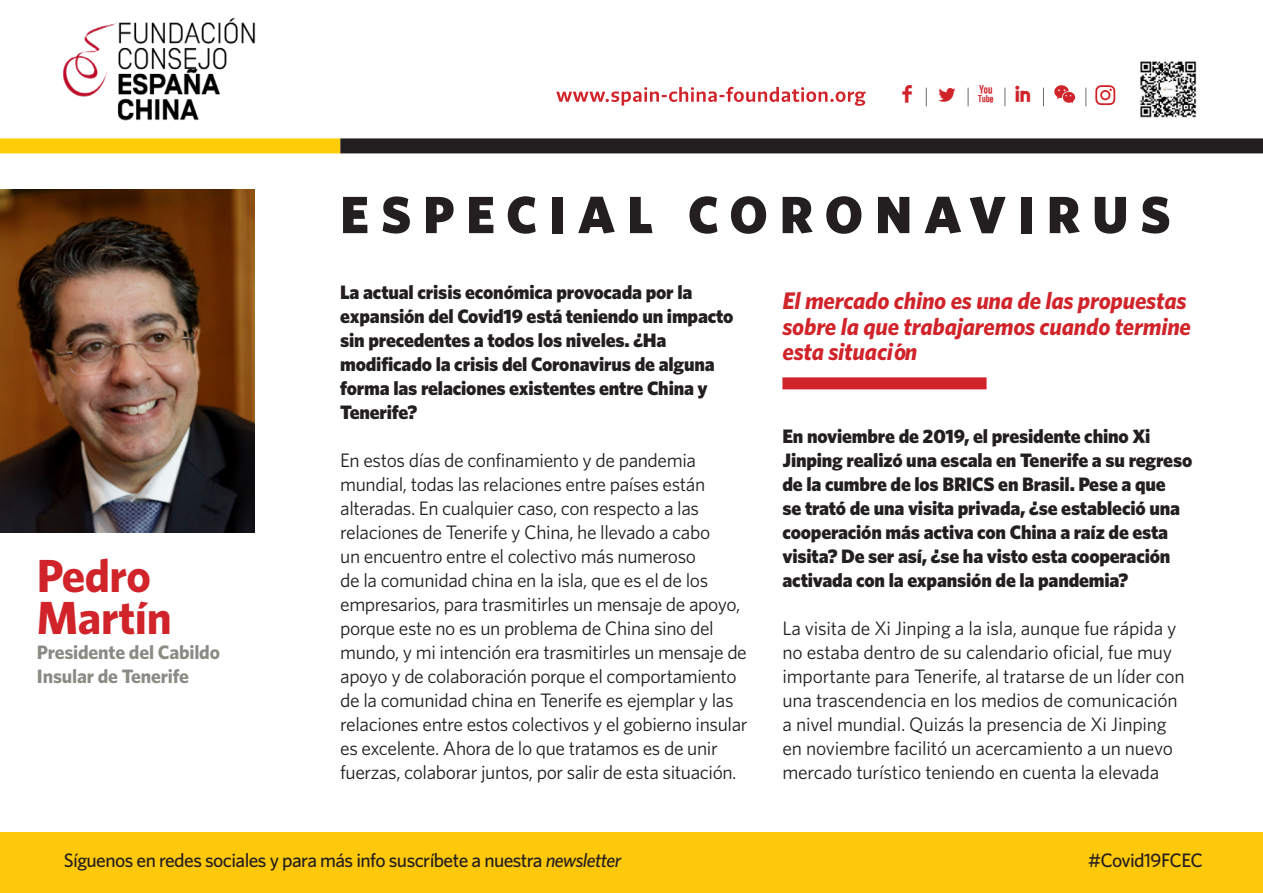
<style>
.page{position:relative;width:1263px;height:893px;background:#fff}
.page>*{position:absolute;margin:0;border:0;box-sizing:border-box;transform-origin:0 0}
.PREGUTNA{font:900 52.5px "Whitney HTF";letter-spacing:.23em;color:#231f20}
.PREGUTNA-2{font:700 46.5px/42.3px "Whitney HTF";letter-spacing:-.01em;color:#d1232a}
.t1{font:28.8px "Socialico";color:#d1232a}
.PREGUTNA-3{font:italic 700 24px/25.5px "Whitney HTF";letter-spacing:-.01em;color:#d1232a}
.texto_normal{font:19.5px/24px "Whitney HTF";letter-spacing:-.02em;color:#231f20}
.texto_normal-2{font:900 19.5px/24px "Whitney HTF";letter-spacing:-.01em;color:#231f20}
.PREGUTNA-4{font:500 19.5px "Whitney HTF";letter-spacing:-.03em;color:#231f20}
.PREGUTNA-5{font:700 19.5px/24px "Whitney HTF";letter-spacing:-.01em;color:#8b8b85}
.s1{font-style:italic}
</style>
<div class="page">
<svg style="left:556px;top:87px;width:309px;height:19px"></svg>
<img style="left:1140px;top:61px;width:57px;height:57px">
<img style="left:63px;top:17px;width:193px;height:104px">
<svg style="left:926px;top:88px;width:1px;height:18px"></svg>
<svg style="left:968px;top:88px;width:1px;height:18px"></svg>
<svg style="left:1005px;top:88px;width:1px;height:18px"></svg>
<svg style="left:1043px;top:88px;width:1px;height:18px"></svg>
<svg style="left:1086px;top:88px;width:1px;height:18px"></svg>
<svg style="left:1054px;top:85px;width:21px;height:18px"></svg>
<svg style="left:1095px;top:85px;width:20px;height:20px"></svg>
<div style="left:340px;top:138px;width:923px;height:15px;background:#231f20"></div>
<div style="left:0;top:138px;width:340px;height:15px;background:#fecd08"></div>
<img style="left:0;top:190px;width:255px;height:343px">
<div style="left:0;top:833px;width:1263px;height:60px;background:#fec80b"></div>
<div style="left:782px;top:377px;width:204px;height:12px;background:#d1232a"></div>
<p class="t1" style="left:901px;top:77px;width:14px">F</p>
<p class="t1" style="left:935px;top:79px;width:24px">L</p>
<p class="t1" style="left:977px;top:77px;width:19px">X</p>
<p class="t1" style="left:1014px;top:79px;width:19px">I</p>
<p class="PREGUTNA-2" style="left:37px;top:553px;width:136px">Pedro<br>Martín</p>
<p class="PREGUTNA-5" style="left:37px;top:639px;width:184px">Presidente del Cabildo<br>Insular de Tenerife</p>
<p class="PREGUTNA" style="left:340px;top:183px;width:832px">ESPECIAL CORONAVIRUS</p>
<p class="texto_normal-2" style="left:340px;top:279px;width:395px">La actual crisis económica provocada por la expansión del Covid19 está teniendo un impacto sin precedentes a todos los niveles. ¿Ha modificado la crisis del Coronavirus de alguna forma las relaciones existentes entre China y Tenerife?</p>
<p class="texto_normal" style="left:340px;top:447px;width:409px">En estos días de confinamiento y de pandemia mundial, todas las relaciones entre países están alteradas. En cualquier caso, con respecto a las relaciones de Tenerife y China, he llevado a cabo<br>un encuentro entre el colectivo más numeroso<br>de la comunidad china en la isla, que es el de los empresarios, para trasmitirles un mensaje de apoyo, porque este no es un problema de China sino del mundo, y mi intención era trasmitirles un mensaje de apoyo y de colaboración porque el comportamiento de la comunidad china en Tenerife es ejemplar y las relaciones entre estos colectivos y el gobierno insular es excelente. Ahora de lo que tratamos es de unir fuerzas, colaborar juntos, por salir de esta situación.</p>
<p class="PREGUTNA-3" style="left:782px;top:288px;width:410px">El mercado chino es una de las propuestas sobre la que trabajaremos cuando termine esta situación</p>
<p class="texto_normal-2" style="left:782px;top:423px;width:411px">En noviembre de 2019, el presidente chino Xi Jinping realizó una escala en Tenerife a su regreso de la cumbre de los BRICS en Brasil. Pese a que<br>se trató de una visita privada, ¿se estableció una cooperación más activa con China a raíz de esta visita? De ser así, ¿se ha visto esta cooperación activada con la expansión de la pandemia?</p>
<p class="texto_normal" style="left:782px;top:615px;width:404px">La visita de Xi Jinping a la isla, aunque fue rápida y no estaba dentro de su calendario oficial, fue muy importante para Tenerife, al tratarse de un líder con una trascendencia en los medios de comunicación a nivel mundial. Quizás la presencia de Xi Jinping en noviembre facilitó un acercamiento a un nuevo mercado turístico teniendo en cuenta la elevada</p>
<p class="PREGUTNA-4" style="left:64px;top:849px;width:559px">Síguenos en redes sociales y para más info suscríbete a nuestra <span class="s1">newsletter</span></p>
<p class="PREGUTNA-4" style="left:1088px;top:849px;width:116px">#Covid19FCEC</p>
</div>
